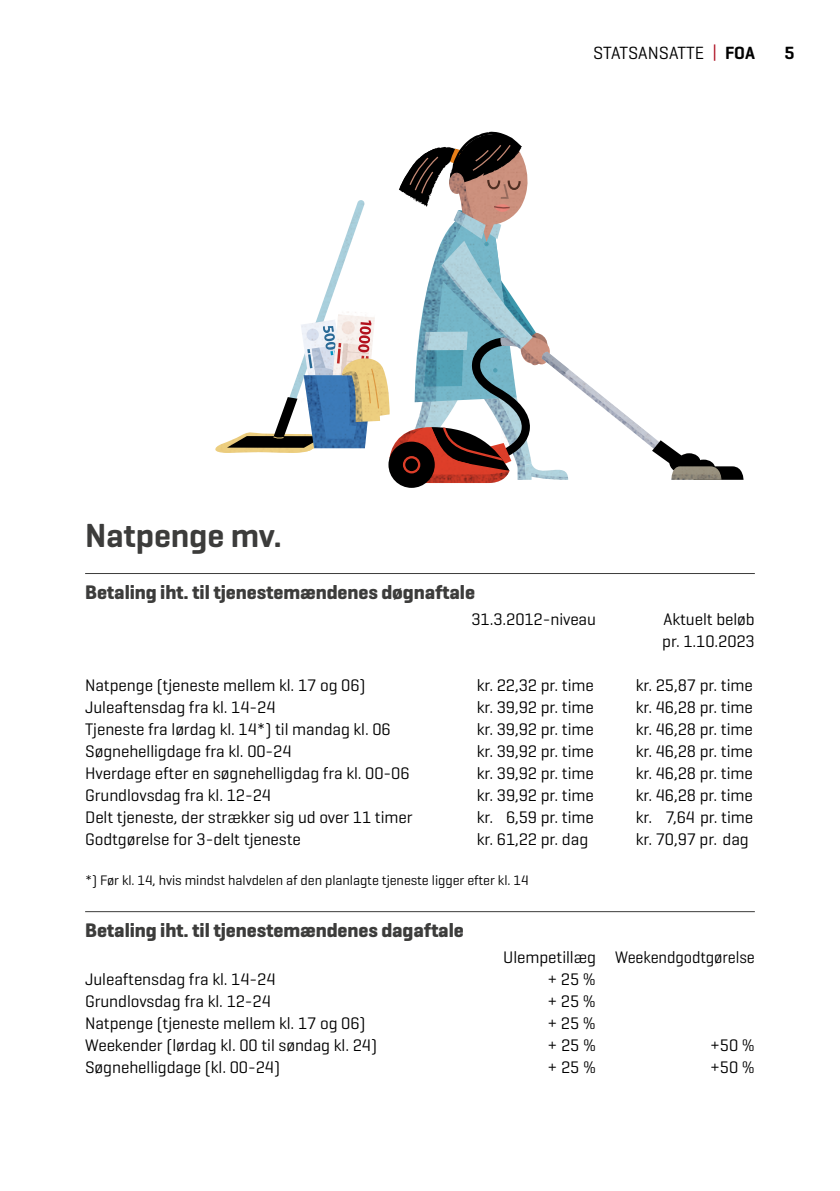
<style>
.page{position:relative;width:840px;height:1191px;background:#fff}
.page>*{position:absolute;margin:0;border:0;box-sizing:border-box;transform-origin:0 0}
.t1{font:600 34px "Geogrotesque";letter-spacing:-.005em;color:#3c3c3b}
.t2{font:700 20px "Geogrotesque";letter-spacing:-.005em;color:#3c3c3b}
.t3{font:18px "Geogrotesque";color:#000}
.t4{font:600 18px "Geogrotesque";color:#000}
.t5{font:17px/22px "Geogrotesque";letter-spacing:-.005em;color:#000}
.t6{font:14px "Geogrotesque";letter-spacing:-.005em;color:#000}
.s1{color:#ae1122}
.s2{font-weight:600}
</style>
<div class="page">
<hr style="left:85px;top:573px;width:669px;height:1px;background:#3c3c3b">
<hr style="left:85px;top:911px;width:669px;height:1px;background:#3c3c3b">
<div style="left:388px;top:441px;width:46px;height:47px;background:#000;border-radius:50%"></div>
<svg style="left:215px;top:131px;width:528px;height:349px"></svg>
<img style="left:398px;top:132px;width:91px;height:11px">
<img style="left:303px;top:143px;width:418px;height:340px">
<p class="t3" style="left:593px;top:42px;width:163px">STATSANSATTE <span class="s1">|</span> <span class="s2">FOA</span></p>
<p class="t4" style="left:784px;top:42px;width:12px">5</p>
<h1 class="t1" style="left:85px;top:514px;width:198px">Natpenge mv.</h1>
<p class="t2" style="left:85px;top:580px;width:391px">Betaling iht. til tjenestemændenes døgnaftale</p>
<p class="t5" style="left:471px;top:608px;width:126px">31.3.2012-niveau</p>
<p class="t5" style="left:662px;top:608px;width:94px">Aktuelt beløb pr. 1.10.2023</p>
<p class="t5" style="left:85px;top:674px;width:282px">Natpenge (tjeneste mellem kl. 17 og 06)</p>
<p class="t5" style="left:476px;top:674px;width:119px">kr. 22,32 pr. time</p>
<p class="t5" style="left:635px;top:674px;width:119px">kr. 25,87 pr. time</p>
<p class="t5" style="left:85px;top:696px;width:192px">Juleaftensdag fra kl. 14-24</p>
<p class="t5" style="left:476px;top:696px;width:119px">kr. 39,92 pr. time</p>
<p class="t5" style="left:635px;top:696px;width:119px">kr. 46,28 pr. time</p>
<p class="t5" style="left:85px;top:718px;width:307px">Tjeneste fra lørdag kl. 14*) til mandag kl. 06</p>
<p class="t5" style="left:476px;top:718px;width:119px">kr. 39,92 pr. time</p>
<p class="t5" style="left:635px;top:718px;width:119px">kr. 46,28 pr. time</p>
<p class="t5" style="left:85px;top:740px;width:208px">Søgnehelligdage fra kl. 00-24</p>
<p class="t5" style="left:476px;top:740px;width:119px">kr. 39,92 pr. time</p>
<p class="t5" style="left:635px;top:740px;width:119px">kr. 46,28 pr. time</p>
<p class="t5" style="left:85px;top:762px;width:326px">Hverdage efter en søgnehelligdag fra kl. 00-06</p>
<p class="t5" style="left:476px;top:762px;width:119px">kr. 39,92 pr. time</p>
<p class="t5" style="left:635px;top:762px;width:119px">kr. 46,28 pr. time</p>
<p class="t5" style="left:85px;top:784px;width:187px">Grundlovsdag fra kl. 12-24</p>
<p class="t5" style="left:476px;top:784px;width:119px">kr. 39,92 pr. time</p>
<p class="t5" style="left:635px;top:784px;width:119px">kr. 46,28 pr. time</p>
<p class="t5" style="left:85px;top:806px;width:329px">Delt tjeneste, der strækker sig ud over 11 timer</p>
<p class="t5" style="left:476px;top:806px;width:119px">kr. 6,59 pr. time</p>
<p class="t5" style="left:635px;top:806px;width:119px">kr. 7,64 pr. time</p>
<p class="t5" style="left:85px;top:828px;width:217px">Godtgørelse for 3-delt tjeneste</p>
<p class="t5" style="left:476px;top:828px;width:113px">kr. 61,22 pr. dag</p>
<p class="t5" style="left:635px;top:828px;width:114px">kr. 70,97 pr. dag</p>
<p class="t6" style="left:85px;top:872px;width:445px">*) Før kl. 14, hvis mindst halvdelen af den planlagte tjeneste ligger efter kl. 14</p>
<p class="t2" style="left:85px;top:918px;width:380px">Betaling iht. til tjenestemændenes dagaftale</p>
<p class="t5" style="left:503px;top:946px;width:253px">Ulempetillæg Weekendgodtgørelse</p>
<p class="t5" style="left:85px;top:968px;width:192px">Juleaftensdag fra kl. 14-24</p>
<p class="t5" style="left:547px;top:968px;width:50px">+ 25 %</p>
<p class="t5" style="left:85px;top:990px;width:187px">Grundlovsdag fra kl. 12-24</p>
<p class="t5" style="left:547px;top:990px;width:50px">+ 25 %</p>
<p class="t5" style="left:85px;top:1012px;width:282px">Natpenge (tjeneste mellem kl. 17 og 06)</p>
<p class="t5" style="left:547px;top:1012px;width:50px">+ 25 %</p>
<p class="t5" style="left:85px;top:1034px;width:293px">Weekender (lørdag kl. 00 til søndag kl. 24)</p>
<p class="t5" style="left:547px;top:1034px;width:50px">+ 25 %</p>
<p class="t5" style="left:709px;top:1034px;width:46px">+50 %</p>
<p class="t5" style="left:85px;top:1056px;width:196px">Søgnehelligdage (kl. 00-24)</p>
<p class="t5" style="left:547px;top:1056px;width:50px">+ 25 %</p>
<p class="t5" style="left:709px;top:1056px;width:46px">+50 %</p>
</div>
